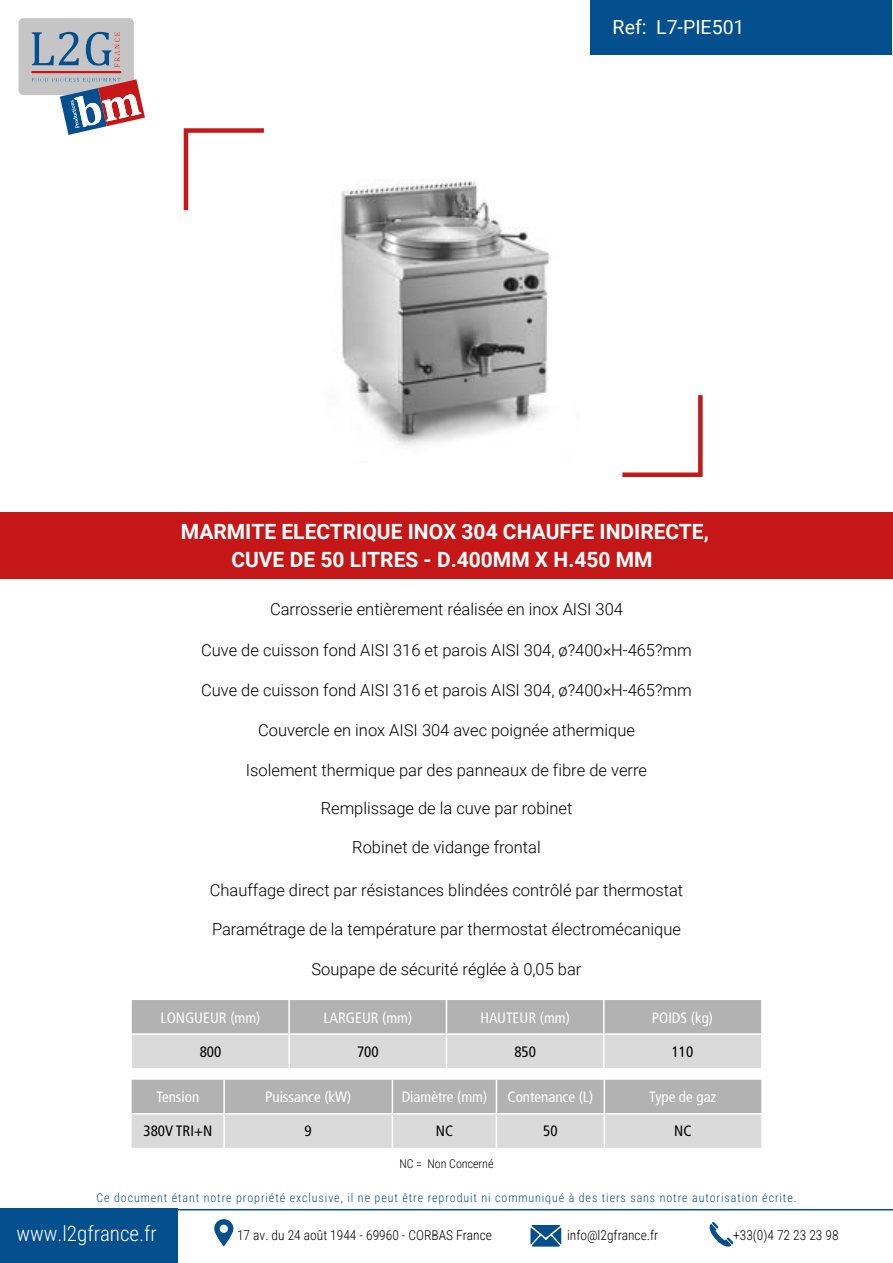
<style>
.page{position:relative;width:893px;height:1263px;background:#fff}
.page>*{position:absolute;margin:0;border:0;box-sizing:border-box;transform-origin:0 0}
.t1{font:700 21px/27.9px "Roboto";color:#fff;text-align:center}
.t2{font:21px "Roboto Condensed";color:#fff}
.t3{font:19.5px "Roboto";color:#fff}
.t4{font:300 16.5px "Roboto";color:#000}
.t5{font:condensed 15px "Frutiger LT Std";color:#fff}
.t6{font:condensed 15px "Frutiger LT Std";color:#000}
.t7{font:13.5px "Roboto Condensed";color:#000}
.t8{font:12px "Roboto Condensed";letter-spacing:.075em;color:#044f8d}
.t9{font:12px "Roboto Condensed";color:#000}
</style>
<div class="page">
<div style="left:0;top:513px;width:893px;height:66px;background:#c51718"></div>
<svg style="left:622px;top:395px;width:81px;height:82px"></svg>
<svg style="left:183px;top:128px;width:81px;height:83px"></svg>
<svg style="left:18px;top:18px;width:127px;height:117px"></svg>
<div style="left:590px;top:0;width:301px;height:54px;background:#044f8d"></div>
<div style="left:0;top:1209px;width:178px;height:54px;background:#044f8d"></div>
<hr style="left:178px;top:1209px;width:715px;height:1px;background:#044f8d">
<svg style="left:214px;top:1219px;width:20px;height:27px"></svg>
<svg style="left:530px;top:1225px;width:31px;height:21px"></svg>
<svg style="left:710px;top:1222px;width:23px;height:24px"></svg>
<img style="left:341px;top:179px;width:209px;height:267px">
<svg style="left:132px;top:1000px;width:629px;height:68px;background:#c6c6c6"></svg>
<hr style="left:288px;top:1000px;width:2px;height:33px;background:#fff">
<hr style="left:446px;top:1000px;width:1px;height:33px;background:#fff">
<hr style="left:603px;top:1000px;width:2px;height:33px;background:#fff">
<hr style="left:132px;top:1033px;width:157px;height:2px;background:#fff">
<hr style="left:289px;top:1033px;width:157px;height:2px;background:#fff">
<hr style="left:288px;top:1035px;width:2px;height:33px;background:#fff">
<hr style="left:446px;top:1033px;width:158px;height:2px;background:#fff">
<hr style="left:446px;top:1035px;width:1px;height:33px;background:#fff">
<hr style="left:604px;top:1033px;width:157px;height:2px;background:#fff">
<hr style="left:603px;top:1035px;width:2px;height:33px;background:#fff">
<svg style="left:132px;top:1080px;width:629px;height:68px;background:#c7c6c6"></svg>
<hr style="left:223px;top:1080px;width:2px;height:33px;background:#fff">
<hr style="left:392px;top:1080px;width:1px;height:33px;background:#fff">
<hr style="left:496px;top:1080px;width:1px;height:33px;background:#fff">
<hr style="left:604px;top:1080px;width:1px;height:33px;background:#fff">
<hr style="left:132px;top:1113px;width:92px;height:1px;background:#fff">
<hr style="left:224px;top:1113px;width:168px;height:1px;background:#fff">
<hr style="left:223px;top:1114px;width:2px;height:34px;background:#fff">
<hr style="left:392px;top:1113px;width:104px;height:1px;background:#fff">
<hr style="left:392px;top:1114px;width:1px;height:34px;background:#fff">
<hr style="left:496px;top:1113px;width:108px;height:1px;background:#fff">
<hr style="left:496px;top:1114px;width:1px;height:34px;background:#fff">
<hr style="left:604px;top:1113px;width:157px;height:1px;background:#fff">
<hr style="left:604px;top:1114px;width:1px;height:34px;background:#fff">
<p class="t3" style="left:613px;top:13px;width:35px">Ref:</p>
<p class="t3" style="left:656px;top:13px;width:90px">L7-PIE501</p>
<p class="t1" style="left:181px;top:516px;width:529px">MARMITE ELECTRIQUE INOX 304 CHAUFFE INDIRECTE,<br>CUVE DE 50 LITRES - D.400MM X H.450 MM</p>
<p class="t4" style="left:270px;top:598px;width:354px">Carrosserie entièrement réalisée en inox AISI 304</p>
<p class="t4" style="left:201px;top:638px;width:492px">Cuve de cuisson fond AISI 316 et parois AISI 304, ø?400×H-465?mm</p>
<p class="t4" style="left:201px;top:678px;width:492px">Cuve de cuisson fond AISI 316 et parois AISI 304, ø?400×H-465?mm</p>
<p class="t4" style="left:258px;top:718px;width:378px">Couvercle en inox AISI 304 avec poignée athermique</p>
<p class="t4" style="left:246px;top:758px;width:403px">Isolement thermique par des panneaux de fibre de verre</p>
<p class="t4" style="left:321px;top:797px;width:253px">Remplissage de la cuve par robinet</p>
<p class="t4" style="left:352px;top:836px;width:190px">Robinet de vidange frontal</p>
<p class="t4" style="left:210px;top:879px;width:475px">Chauffage direct par résistances blindées contrôlé par thermostat</p>
<p class="t4" style="left:212px;top:917px;width:470px">Paramétrage de la température par thermostat électromécanique</p>
<p class="t4" style="left:311px;top:957px;width:271px">Soupape de sécurité réglée à 0,05 bar</p>
<p class="t5" style="left:161px;top:1009px;width:101px">LONGUEUR (mm)</p>
<p class="t5" style="left:323px;top:1009px;width:90px">LARGEUR (mm)</p>
<p class="t5" style="left:480px;top:1009px;width:91px">HAUTEUR (mm)</p>
<p class="t5" style="left:652px;top:1009px;width:63px">POIDS (kg)</p>
<p class="t6" style="left:200px;top:1043px;width:23px">800</p>
<p class="t6" style="left:357px;top:1043px;width:23px">700</p>
<p class="t6" style="left:514px;top:1043px;width:23px">850</p>
<p class="t6" style="left:672px;top:1043px;width:23px">110</p>
<p class="t5" style="left:156px;top:1088px;width:44px">Tension</p>
<p class="t5" style="left:265px;top:1088px;width:88px">Puissance (kW)</p>
<p class="t5" style="left:402px;top:1088px;width:87px">Diamètre (mm)</p>
<p class="t5" style="left:508px;top:1088px;width:87px">Contenance (L)</p>
<p class="t5" style="left:649px;top:1088px;width:69px">Type de gaz</p>
<p class="t6" style="left:144px;top:1122px;width:70px">380V TRI+N</p>
<p class="t6" style="left:305px;top:1122px;width:9px">9</p>
<p class="t6" style="left:436px;top:1122px;width:19px">NC</p>
<p class="t6" style="left:543px;top:1122px;width:16px">50</p>
<p class="t6" style="left:674px;top:1122px;width:19px">NC</p>
<p class="t9" style="left:399px;top:1156px;width:96px">NC = Non Concerné</p>
<p class="t8" style="left:97px;top:1190px;width:702px">Ce document étant notre propriété exclusive, il ne peut être reproduit ni communiqué à des tiers sans notre autorisation écrite.</p>
<p class="t2" style="left:16px;top:1218px;width:142px">www.l2gfrance.fr</p>
<p class="t7" style="left:237px;top:1226px;width:256px">17 av. du 24 août 1944 - 69960 - CORBAS France</p>
<p class="t7" style="left:567px;top:1226px;width:93px">info@l2gfrance.fr</p>
<p class="t7" style="left:733px;top:1226px;width:107px">+33(0)4 72 23 23 98</p>
</div>
